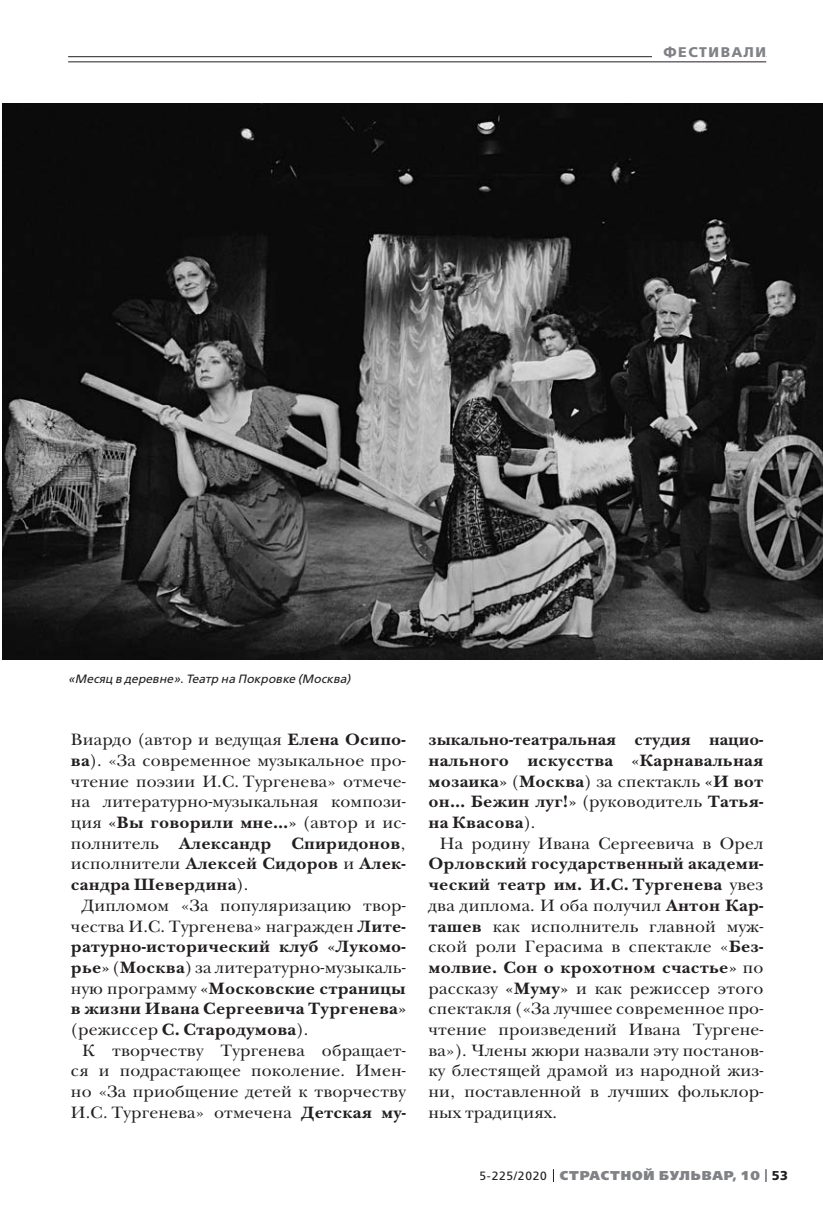
<style>
.page{position:relative;width:823px;height:1219px;background:#fff}
.page>*{position:absolute;margin:0;border:0;box-sizing:border-box;transform-origin:0 0}
.t1{font:17px/20.8px "New Baskerville ITC";letter-spacing:.01em;color:#231f20;text-align:justify}
.t2{font:700 17px/20.6px "New Baskerville ITC";letter-spacing:.01em;color:#231f20;text-align:justify}
.t3{font:700 14px "Free Set";letter-spacing:.11em;color:#808285}
.t4{font:800 12.8px "Free Set";letter-spacing:.07em;color:#808285}
.t5{font:italic 12px "Free Set";letter-spacing:.005em;color:#231f20}
.s1{font-weight:700}
.s2{font-weight:400}
.s3{font-weight:400;font-size:12px;color:#231f20}
.s4{font-weight:700;color:#231f20}
</style>
<div class="page">
<svg style="left:765px;top:1169px;width:1px;height:13px"></svg>
<hr style="left:68px;top:56px;width:697px;height:1px;background:#231f20">
<div style="left:652px;top:41px;width:113px;height:21px;background:#fff"></div>
<hr style="left:68px;top:62px;width:697px;height:1px;background:#231f20">
<img style="left:3px;top:103px;width:819px;height:557px">
<p class="t3" style="left:663px;top:45px;width:104px">ФЕСТИВАЛИ</p>
<p class="t5" style="left:68px;top:673px;width:284px">«Месяц в деревне». Театр на Покровке (Москва)</p>
<p class="t1" style="left:71px;top:731px;width:336px">Виардо (автор и ведущая <span class="s1">Елена Осипо&shy;ва</span>). «За современное музыкальное про&shy;чтение поэзии И.С. Тургенева» отмече&shy;на литературно-музыкальная компози&shy;ция <span class="s1">«Вы говорили мне…»</span> (автор и ис&shy;полнитель <span class="s1">Александр Спиридонов</span>, исполнители <span class="s1">Алексей Сидоров</span> и <span class="s1">Алек&shy;сандра Шевердина</span>).</p>
<p class="t2" style="left:71px;top:897px;width:336px;text-indent:11px"><span class="s2">Дипломом «За популяризацию твор&shy;чества И.С. Тургенева» награжден</span> Лите&shy;ратурно-исторический клуб «Лукомо&shy;рье» <span class="s2">(</span>Москва<span class="s2">) за литературно-музыкаль&shy;ную программу</span> «Московские страницы в жизни Ивана Сергеевича Тургенева» <span class="s2">(режиссер</span> С. Стародумова<span class="s2">).</span></p>
<p class="t1" style="left:71px;top:1041px;width:336px;text-indent:11px">К творчеству Тургенева обращает&shy;ся и подрастающее поколение. Имен&shy;но «За приобщение детей к творчеству И.С. Тургенева» отмечена <span class="s1">Детская му-</span></p>
<p class="t2" style="left:428px;top:731px;width:336px">зыкально-театральная студия нацио&shy;нального искусства «Карнавальная мозаика» <span class="s2">(</span>Москва<span class="s2">) за спектакль</span> «И вот он… Бежин луг!» <span class="s2">(руководитель</span> Татья&shy;на Квасова<span class="s2">).</span></p>
<p class="t1" style="left:439px;top:834px;width:325px">На родину Ивана Сергеевича в Орел</p>
<p class="t1" style="left:428px;top:855px;width:336px"><span class="s1">Орловский государственный академи&shy;ческий театр им. И.С. Тургенева</span> увез два диплома. И оба получил <span class="s1">Антон Кар&shy;ташев</span> как исполнитель главной муж&shy;ской роли Герасима в спектакле «<span class="s1">Без&shy;молвие. Сон о крохотном счастье»</span> по рассказу <span class="s1">«Муму»</span> и как режиссер этого спектакля («За лучшее современное про&shy;чтение произведений Ивана Тургене&shy;ва»). Члены жюри назвали эту постанов&shy;ку блестящей драмой из народной жиз&shy;ни, поставленной в лучших фольклор&shy;ных традициях.</p>
<p class="t4" style="left:479px;top:1169px;width:310px"><span class="s3">5-225/2020</span> СТРАСТНОЙ БУЛЬВАР, 10 <span class="s4">53</span></p>
</div>
